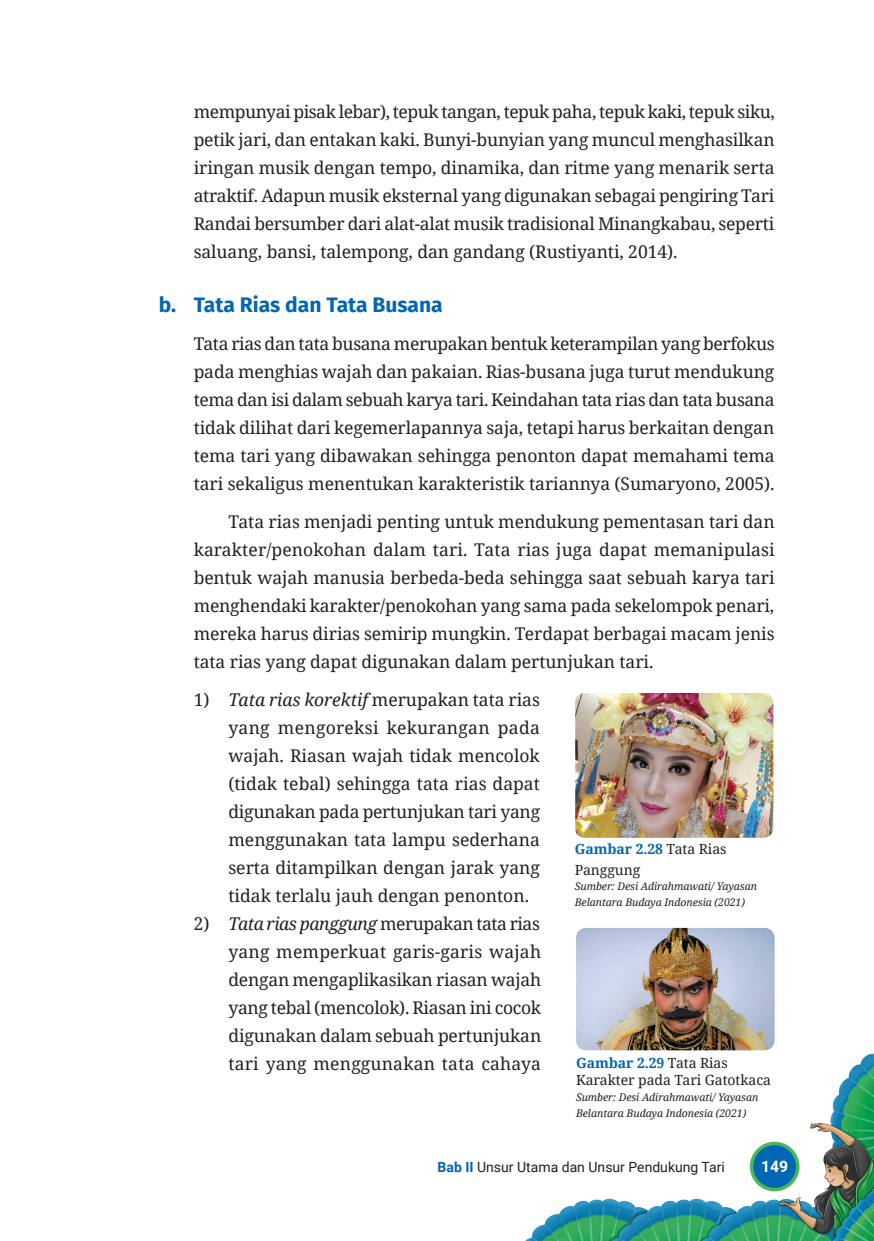
<style>
.page{position:relative;width:874px;height:1241px;background:#fff}
.page>*{position:absolute;margin:0;border:0;box-sizing:border-box;transform-origin:0 0}
.t1{font:700 21px "Fira Sans";color:#0166b3}
.t2{font:17.5px/28px "Noto Serif";letter-spacing:-.005em;color:#231f20;text-align:justify}
.t3{font:700 15.75px "Roboto";color:#fff}
.t4{font:14px/21px "Noto Serif";letter-spacing:-.005em;color:#231f20}
.t5{font:14px "Roboto";color:#231f20}
.t6{font:italic 10.5px/15.8px "Noto Serif";letter-spacing:-.005em;color:#231f20}
.s1{font-style:italic}
.s2{font-weight:700;color:#0166b3}
</style>
<div class="page">
<img style="left:526px;top:1043px;width:347px;height:197px">
<div style="left:751px;top:1143px;width:46px;height:46px;background:#0166b3;border-radius:50%"></div>
<div style="left:749px;top:1141px;width:50px;height:50px;border:4px solid #4ab758;border-radius:50%"></div>
<img style="left:575px;top:693px;width:198px;height:144px">
<img style="left:575px;top:927px;width:199px;height:123px">
<p class="t2" style="left:193px;top:97px;width:582px">mempunyai pisak lebar), tepuk tangan, tepuk paha, tepuk kaki, tepuk siku, petik jari, dan entakan kaki. Bunyi-bunyian yang muncul menghasilkan iringan musik dengan tempo, dinamika, dan ritme yang menarik serta atraktif. Adapun musik eksternal yang digunakan sebagai pengiring Tari Randai bersumber dari alat-alat musik tradisional Minangkabau, seperti saluang, bansi, talempong, dan gandang (Rustiyanti, 2014).</p>
<p class="t1" style="left:159px;top:286px;width:285px">b. Tata Rias dan Tata Busana</p>
<p class="t2" style="left:193px;top:328px;width:582px">Tata rias dan tata busana merupakan bentuk keterampilan yang berfokus pada menghias wajah dan pakaian. Rias-busana juga turut mendukung tema dan isi dalam sebuah karya tari. Keindahan tata rias dan tata busana tidak dilihat dari kegemerlapannya saja, tetapi harus berkaitan dengan tema tari yang dibawakan sehingga penonton dapat memahami tema tari sekaligus menentukan karakteristik tariannya (Sumaryono, 2005).</p>
<p class="t2" style="left:193px;top:506px;width:582px;text-indent:35px">Tata rias menjadi penting untuk mendukung pementasan tari dan karakter/penokohan dalam tari. Tata rias juga dapat memanipulasi bentuk wajah manusia berbeda-beda sehingga saat sebuah karya tari menghendaki karakter/penokohan yang sama pada sekelompok penari, mereka harus dirias semirip mungkin. Terdapat berbagai macam jenis tata rias yang dapat digunakan dalam pertunjukan tari.</p>
<p class="t2" style="left:228px;top:684px;width:313px;text-indent:-35px">1) <span class="s1">Tata rias korektif</span> merupakan tata rias yang mengoreksi kekurangan pada wajah. Riasan wajah tidak mencolok (tidak tebal) sehingga tata rias dapat digunakan pada pertunjukan tari yang menggunakan tata lampu sederhana serta ditampilkan dengan jarak yang tidak terlalu jauh dengan penonton.</p>
<p class="t2" style="left:228px;top:908px;width:314px;text-indent:-35px">2) <span class="s1">Tata rias panggung</span> merupakan tata rias yang memperkuat garis-garis wajah dengan mengaplikasikan riasan wajah yang tebal (mencolok). Riasan ini cocok digunakan dalam sebuah pertunjukan tari yang menggunakan tata cahaya</p>
<p class="t4" style="left:574px;top:837px;width:153px"><span class="s2">Gambar 2.28</span> Tata Rias<br>Panggung</p>
<p class="t6" style="left:574px;top:878px;width:184px">Sumber: Desi Adirahmawati/ Yayasan<br>Belantara Budaya Indonesia (2021)</p>
<p class="t4" style="left:575px;top:1053px;width:196px;line-height:17.5px"><span class="s2">Gambar 2.29</span> Tata Rias<br>Karakter pada Tari Gatotkaca</p>
<p class="t6" style="left:575px;top:1088px;width:184px">Sumber: Desi Adirahmawati/ Yayasan<br>Belantara Budaya Indonesia (2021)</p>
<p class="t5" style="left:437px;top:1156px;width:289px"><span class="s2">Bab II</span> Unsur Utama dan Unsur Pendukung Tari</p>
<p class="t3" style="left:760px;top:1155px;width:29px">149</p>
</div>
